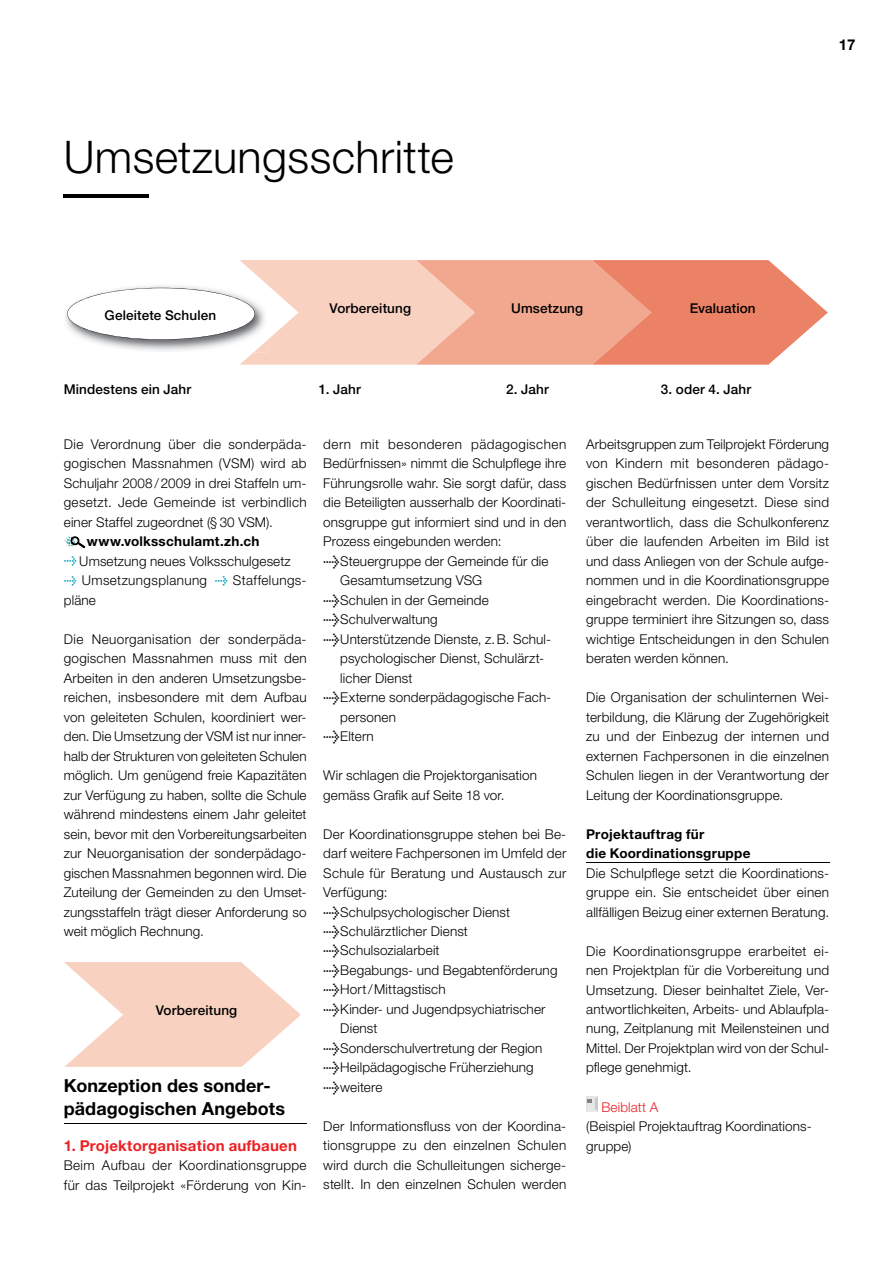
<style>
.page{position:relative;width:893px;height:1263px;background:#fff}
.page>*{position:absolute;margin:0;border:0;box-sizing:border-box;transform-origin:0 0}
.t1{font:300 45px "Helvetica Neue LT Std";letter-spacing:.01em;color:#000}
.t2{font:700 18px/22.5px "Helvetica Neue LT Std";letter-spacing:.005em;color:#000}
.t3{font:700 15px "Helvetica Neue LT Std";letter-spacing:.015em;color:#ed2024}
.t4{font:700 15px "Helvetica Neue LT Std";color:#000}
.t5{font:300 13.5px/19.5px "Helvetica Neue LT Std";letter-spacing:.01em;color:#000;text-align:justify}
.t6{font:500 13.5px "Helvetica Neue LT Std";letter-spacing:.01em;color:#000}
.t7{font:700 13.5px/19.5px "Helvetica Neue LT Std";letter-spacing:.02em;color:#000}
.t8{font:300 13.5px "Helvetica Neue LT Std";letter-spacing:.035em;color:#000}
.t9{font:300 13.5px "Helvetica Neue LT Std";letter-spacing:.01em;color:#ed2024}
.s1{font-weight:700}
.s2{font-family:"Meta Plus";font-weight:700;font-size:10.5px;color:#00a3b4}
.s3{font-family:"Meta Plus";font-weight:500}
</style>
<div class="page">
<hr style="left:64px;top:195px;width:85px;height:3px;background:#000">
<hr style="left:64px;top:1123px;width:243px;height:1px;background:#000">
<svg style="left:65px;top:536px;width:20px;height:12px"></svg>
<hr style="left:586px;top:862px;width:243px;height:1px;background:#000">
<svg style="left:586px;top:1096px;width:12px;height:15px"></svg>
<svg style="left:67px;top:260px;width:761px;height:105px"></svg>
<svg style="left:64px;top:962px;width:236px;height:105px"></svg>
<h1 class="t1" style="left:64px;top:130px;width:391px">Umsetzungsschritte</h1>
<p class="t4" style="left:839px;top:35px;width:18px">17</p>
<p class="t6" style="left:105px;top:307px;width:113px">Geleitete Schulen</p>
<p class="t6" style="left:329px;top:300px;width:83px">Vorbereitung</p>
<p class="t6" style="left:511px;top:300px;width:74px">Umsetzung</p>
<p class="t6" style="left:690px;top:300px;width:68px">Evaluation</p>
<p class="t6" style="left:64px;top:381px;width:129px">Mindestens ein Jahr</p>
<p class="t6" style="left:319px;top:381px;width:43px">1. Jahr</p>
<p class="t6" style="left:506px;top:381px;width:44px">2. Jahr</p>
<p class="t6" style="left:661px;top:381px;width:92px">3. oder 4. Jahr</p>
<p class="t5" style="left:64px;top:434px;width:244px">Die Verordnung über die sonderpäda&shy;gogischen Massnahmen (VSM) wird ab Schuljahr 2008 / 2009 in drei Staffeln um&shy;gesetzt. Jede Gemeinde ist verbindlich einer Staffel zugeordnet (§ 30 VSM).</p>
<p class="t5" style="left:64px;top:531px;width:244px;text-align:left;text-indent:23px"><span class="s1">www.volksschulamt.zh.ch<br></span><span class="s2">&gt;</span> Umsetzung neues Volksschulgesetz <span class="s2">&gt;</span> Umsetzungsplanung <span class="s2">&gt;</span> Staffelungs&shy;pläne</p>
<p class="t5" style="left:64px;top:629px;width:244px">Die Neuorganisation der sonderpäda&shy;gogischen Massnahmen muss mit den Arbeiten in den anderen Umsetzungsbe&shy;reichen, insbesondere mit dem Aufbau von geleiteten Schulen, koordiniert wer&shy;den. Die Umsetzung der VSM ist nur inner&shy;halb der Strukturen von geleiteten Schulen möglich. Um genügend freie Kapazitäten zur Verfügung zu haben, sollte die Schule während mindestens einem Jahr geleitet sein, bevor mit den Vorbereitungsarbeiten zur Neuorganisation der sonderpädago&shy;gischen Massnahmen begonnen wird. Die Zuteilung der Gemeinden zu den Umset&shy;zungsstaffeln trägt dieser Anforderung so weit möglich Rechnung.</p>
<p class="t6" style="left:156px;top:1002px;width:83px">Vorbereitung</p>
<h2 class="t2" style="left:64px;top:1074px;width:223px">Konzeption des sonder&shy;pädagogischen Angebots</h2>
<p class="t3" style="left:64px;top:1136px;width:235px">1. Projektorganisation aufbauen</p>
<p class="t5" style="left:64px;top:1155px;width:244px">Beim Aufbau der Koordinationsgruppe für das Teilprojekt «Förderung von Kin-</p>
<p class="t8" style="left:323px;top:435px;width:245px">dern mit besonderen pädagogischen</p>
<p class="t5" style="left:323px;top:453px;width:244px">Bedürfnissen» nimmt die Schulpflege ihre</p>
<p class="t5" style="left:323px;top:473px;width:245px">Führungsrolle wahr. Sie sorgt dafür, dass</p>
<p class="t5" style="left:323px;top:492px;width:244px">die Beteiligten ausserhalb der Koordinati-</p>
<p class="t5" style="left:323px;top:512px;width:244px">onsgruppe gut informiert sind und in den</p>
<p class="t5" style="left:323px;top:531px;width:180px">Prozess eingebunden werden:</p>
<p class="t5" style="left:323px;top:551px;width:227px"><span class="s3">&gt;</span>Steuergruppe der Gemeinde für die</p>
<p class="t5" style="left:340px;top:570px;width:143px">Gesamtumsetzung VSG</p>
<p class="t5" style="left:323px;top:590px;width:167px"><span class="s3">&gt;</span>Schulen in der Gemeinde</p>
<p class="t5" style="left:323px;top:609px;width:116px"><span class="s3">&gt;</span>Schulverwaltung</p>
<p class="t5" style="left:323px;top:629px;width:229px"><span class="s3">&gt;</span>Unterstützende Dienste, z. B. Schul-</p>
<p class="t5" style="left:340px;top:648px;width:205px">psychologischer Dienst, Schulärzt-</p>
<p class="t5" style="left:340px;top:668px;width:74px">licher Dienst</p>
<p class="t5" style="left:323px;top:687px;width:230px"><span class="s3">&gt;</span>Externe sonderpädagogische Fach-</p>
<p class="t5" style="left:340px;top:707px;width:57px">personen</p>
<p class="t5" style="left:323px;top:726px;width:52px"><span class="s3">&gt;</span>Eltern</p>
<p class="t5" style="left:323px;top:765px;width:215px">Wir schlagen die Projektorganisation gemäss Grafik auf Seite 18 vor.</p>
<p class="t5" style="left:323px;top:824px;width:244px">Der Koordinationsgruppe stehen bei Be-</p>
<p class="t5" style="left:323px;top:843px;width:244px">darf weitere Fachpersonen im Umfeld der</p>
<p class="t5" style="left:323px;top:863px;width:245px">Schule für Beratung und Austausch zur</p>
<p class="t5" style="left:323px;top:882px;width:66px">Verfügung:</p>
<p class="t5" style="left:323px;top:902px;width:188px"><span class="s3">&gt;</span>Schulpsychologischer Dienst</p>
<p class="t5" style="left:323px;top:921px;width:146px"><span class="s3">&gt;</span>Schulärztlicher Dienst</p>
<p class="t5" style="left:323px;top:941px;width:118px"><span class="s3">&gt;</span>Schulsozialarbeit</p>
<p class="t5" style="left:323px;top:960px;width:236px"><span class="s3">&gt;</span>Begabungs- und Begabten förderung</p>
<p class="t5" style="left:323px;top:980px;width:124px"><span class="s3">&gt;</span>Hort / Mittagstisch</p>
<p class="t5" style="left:323px;top:999px;width:224px"><span class="s3">&gt;</span>Kinder- und Jugendpsychiatrischer</p>
<p class="t5" style="left:340px;top:1019px;width:39px">Dienst</p>
<p class="t5" style="left:323px;top:1038px;width:221px"><span class="s3">&gt;</span>Sonderschulvertretung der Region</p>
<p class="t5" style="left:323px;top:1058px;width:212px"><span class="s3">&gt;</span>Heilpädagogische Früherziehung</p>
<p class="t5" style="left:323px;top:1077px;width:61px"><span class="s3">&gt;</span>weitere</p>
<p class="t5" style="left:323px;top:1116px;width:245px">Der Informationsfluss von der Koordina&shy;tionsgruppe zu den einzelnen Schulen wird durch die Schulleitungen sicherge&shy;stellt. In den einzelnen Schulen werden</p>
<p class="t5" style="left:586px;top:434px;width:245px">Arbeitsgruppen zum Teilprojekt Förderung von Kindern mit besonderen pädago&shy;gischen Bedürfnissen unter dem Vorsitz der Schulleitung eingesetzt. Diese sind verantwortlich, dass die Schulkonferenz über die laufenden Arbeiten im Bild ist und dass Anliegen von der Schule aufge&shy;nommen und in die Koordinationsgruppe eingebracht werden. Die Koordinations&shy;gruppe terminiert ihre Sitzungen so, dass wichtige Entscheidungen in den Schulen beraten werden können.</p>
<p class="t5" style="left:586px;top:687px;width:244px">Die Organisation der schulinternen Wei&shy;terbildung, die Klärung der Zugehörigkeit zu und der Einbezug der internen und externen Fachpersonen in die einzelnen Schulen liegen in der Verantwortung der Leitung der Koordinationsgruppe.</p>
<p class="t7" style="left:586px;top:824px;width:166px">Projektauftrag für<br>die Koordinationsgruppe</p>
<p class="t5" style="left:586px;top:863px;width:244px">Die Schulpflege setzt die Koordinations&shy;gruppe ein. Sie entscheidet über einen allfälligen Beizug einer externen Beratung.</p>
<p class="t5" style="left:586px;top:941px;width:244px">Die Koordinationsgruppe erarbeitet ei&shy;nen Projektplan für die Vorbereitung und Umsetzung. Dieser beinhaltet Ziele, Ver&shy;antwortlichkeiten, Arbeits- und Ablaufpla&shy;nung, Zeitplanung mit Meilensteinen und Mittel. Der Projektplan wird von der Schul&shy;pflege genehmigt.</p>
<p class="t9" style="left:601px;top:1098px;width:58px">Beiblatt A</p>
<p class="t5" style="left:586px;top:1116px;width:227px">(Beispiel Projektauftrag Koordinations&shy;gruppe)</p>
</div>
